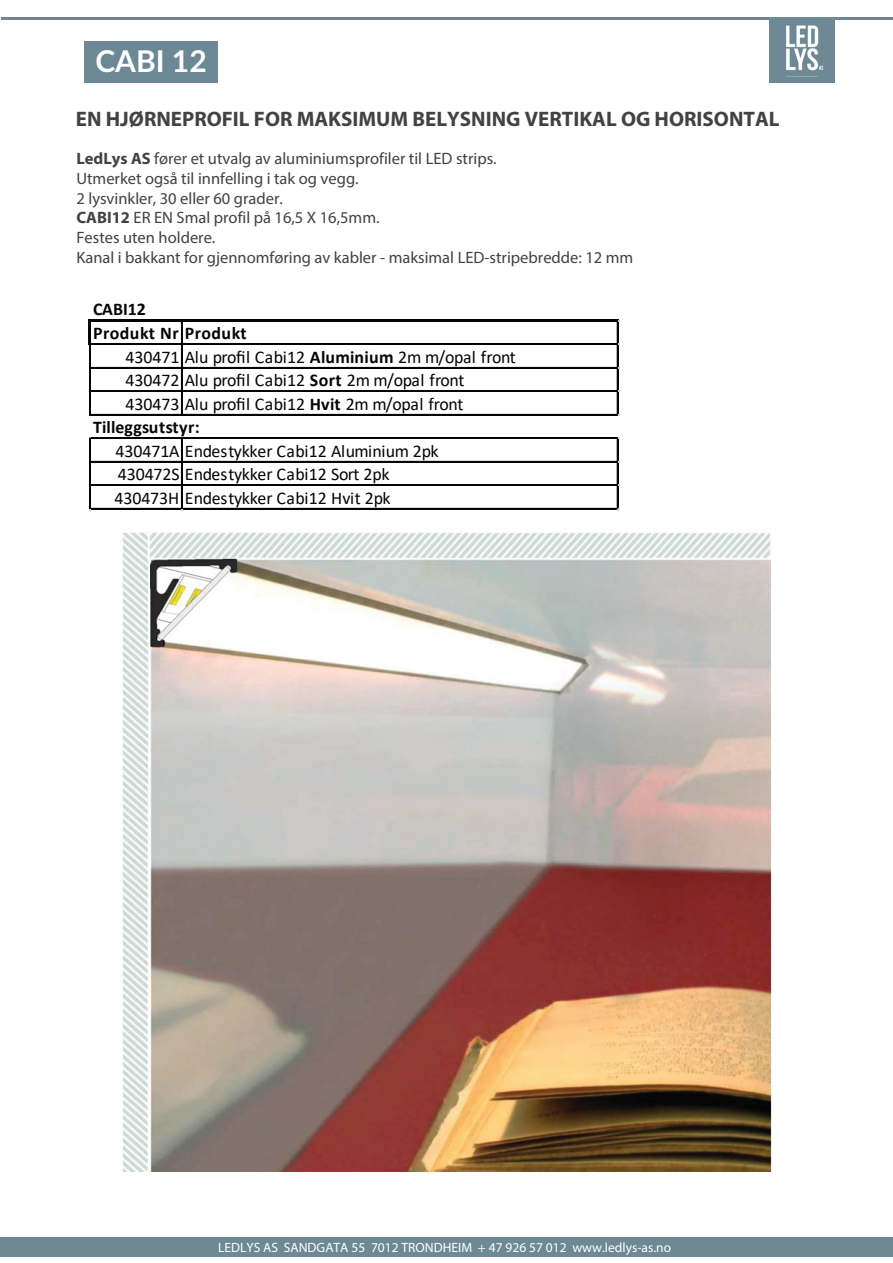
<style>
.page{position:relative;width:893px;height:1263px;background:#fff}
.page>*{position:absolute;margin:0;border:0;box-sizing:border-box;transform-origin:0 0}
.t1{font:700 30px "Lato";color:#fff}
.t2{font:700 21px "Myriad Pro";color:#434143}
.t3{font:17.85px/23.5px "Calibri";letter-spacing:-.005em;color:#050504}
.t4{font:700 17.85px "Calibri";letter-spacing:.02em;color:#050504}
.t5{font:16.5px/19.8px "Myriad Pro";color:#434143}
.t6{font:13.5px "Myriad Pro";color:#fff}
.s1{font-weight:700}
</style>
<div class="page">
<img style="left:769px;top:19px;width:65px;height:64px">
<div style="left:0;top:1237px;width:893px;height:20px;background:#6d8994"></div>
<div style="left:84px;top:41px;width:133px;height:42px;background:#6c8894"></div>
<hr style="left:1px;top:17px;width:892px;height:2px;background:#6d8994">
<img style="left:122px;top:532px;width:650px;height:639px">
<hr style="left:91px;top:319px;width:527px;height:3px;background:#050504">
<hr style="left:89px;top:319px;width:2px;height:26px;background:#050504">
<hr style="left:91px;top:344px;width:527px;height:1px;background:#050504">
<hr style="left:91px;top:367px;width:527px;height:2px;background:#050504">
<hr style="left:91px;top:391px;width:527px;height:1px;background:#050504">
<hr style="left:90px;top:345px;width:1px;height:71px;background:#050504">
<hr style="left:91px;top:414px;width:527px;height:2px;background:#050504">
<hr style="left:617px;top:322px;width:1px;height:94px;background:#050504">
<hr style="left:181px;top:322px;width:2px;height:94px;background:#050504">
<hr style="left:91px;top:438px;width:527px;height:1px;background:#050504">
<hr style="left:91px;top:461px;width:527px;height:1px;background:#050504">
<hr style="left:91px;top:485px;width:527px;height:1px;background:#050504">
<hr style="left:90px;top:438px;width:1px;height:71px;background:#050504">
<hr style="left:181px;top:439px;width:2px;height:70px;background:#050504">
<hr style="left:91px;top:508px;width:527px;height:1px;background:#050504">
<hr style="left:617px;top:439px;width:1px;height:70px;background:#050504">
<h1 class="t1" style="left:95px;top:39px;width:113px">CABI 12</h1>
<p class="t2" style="left:76px;top:105px;width:705px">EN HJØRNEPROFIL FOR MAKSIMUM BELYSNING VERTIKAL OG HORISONTAL</p>
<p class="t5" style="left:76px;top:148px;width:558px"><span class="s1">LedLys AS</span> fører et utvalg av aluminiumsprofiler til LED strips.<br>Utmerket også til innfelling i tak og vegg.<br>2 lysvinkler, 30 eller 60 grader.<br><span class="s1">CABI12</span> ER EN Smal profil på 16,5 X 16,5mm.<br>Festes uten holdere.<br>Kanal i bakkant for gjennomføring av kabler - maksimal LED-stripebredde: 12 mm</p>
<p class="t4" style="left:93px;top:296px;width:54px">CABI12</p>
<p class="t4" style="left:93px;top:321px;width:155px">Produkt Nr Produkt</p>
<p class="t3" style="left:126px;top:345px;width:392px">430471 Alu profil Cabi12 <span class="s1">Aluminium</span> 2m m/opal front</p>
<p class="t3" style="left:126px;top:368px;width:340px">430472 Alu profil Cabi12 <span class="s1">Sort</span> 2m m/opal front</p>
<p class="t3" style="left:126px;top:392px;width:339px">430473 Alu profil Cabi12 <span class="s1">Hvit</span> 2m m/opal front</p>
<p class="t4" style="left:93px;top:415px;width:108px">Tilleggsutstyr:</p>
<p class="t3" style="left:114px;top:439px;width:326px">430471A Endestykker Cabi12 Aluminium 2pk<br>430472S Endestykker Cabi12 Sort 2pk<br>430473H Endestykker Cabi12 Hvit 2pk</p>
<p class="t6" style="left:218px;top:1239px;width:455px">LEDLYS AS SANDGATA 55 7012 TRONDHEIM + 47 926 57 012 www.ledlys-as.no</p>
</div>
